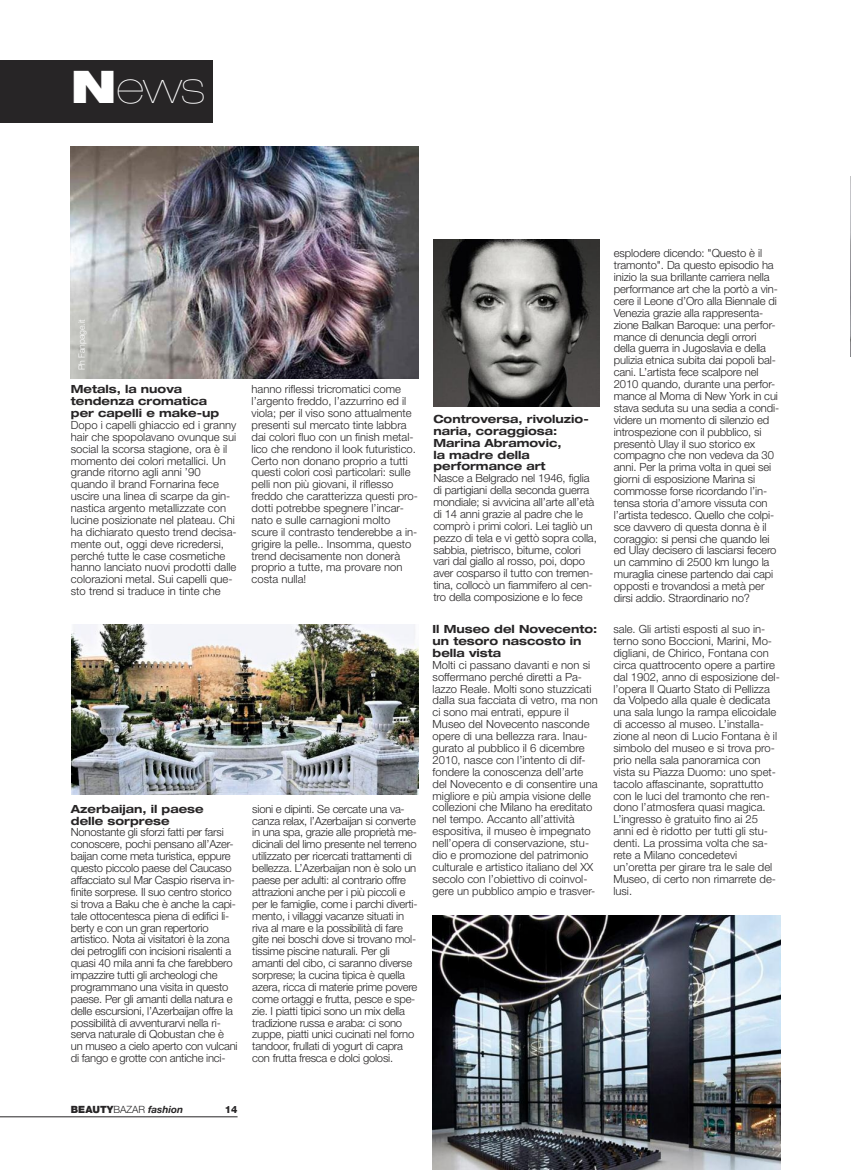
<style>
.page{position:relative;width:851px;height:1170px;background:#fff}
.page>*{position:absolute;margin:0;border:0;box-sizing:border-box;transform-origin:0 0}
.t1{font:200 expanded 45px "Helvetica Neue LT Std";color:#fff}
.t2{font:300 11.25px/11.9px "Helvetica Neue LT Std";letter-spacing:-.01em;color:#272526}
.t3{font:700 expanded 11.25px/11.9px "Helvetica Neue LT Std";color:#272526}
.t4{font:italic 700 10px "Helvetica Neue LT Std";color:#272526}
.t5{font:800 10px "Helvetica Neue LT Std";color:#272526}
.t6{font:300 8.75px "Helvetica Neue LT Std";letter-spacing:-.01em;color:#fff}
.s1{font-weight:900}
.s2{font-weight:900;font-style:normal}
.s3{font-weight:300;font-style:normal}
</style>
<div class="page">
<div style="left:0;top:60px;width:213px;height:62px;background:#272526"></div>
<hr style="left:0;top:1116px;width:237px;height:1px;background:#272526">
<img style="left:71px;top:147px;width:347px;height:231px">
<img style="left:433px;top:915px;width:347px;height:254px">
<img style="left:71px;top:624px;width:347px;height:170px">
<img style="left:850px;top:177px;width:1px;height:179px">
<img style="left:433px;top:239px;width:167px;height:167px">
<h1 class="t1" style="left:71px;top:71px;width:135px"><span class="s1">N</span>ews</h1>
<p class="t6" style="left:78px;top:370px;width:53px;rotate:-90deg">Ph Fanpage.it</p>
<p class="t3" style="left:71px;top:384px;width:150px">Metals, la nuova tendenza cromatica per capelli e make-up</p>
<p class="t2" style="left:71px;top:420px;width:167px">Dopo i capelli ghiaccio ed i granny hair che spopolavano ovunque sui social la scorsa stagione, ora è il momento dei colori metallici. Un grande ritorno agli anni ’90 quando il brand Fornarina fece uscire una linea di scarpe da gin&shy;nastica argento metallizzate con lucine posizionate nel plateau. Chi ha dichiarato questo trend decisa&shy;mente out, oggi deve ricredersi, perché tutte le case cosmetiche hanno lanciato nuovi prodotti dalle colorazioni metal. Sui capelli que&shy;sto trend si traduce in tinte che</p>
<p class="t2" style="left:251px;top:384px;width:168px">hanno riflessi tricromatici come l’argento freddo, l’azzurrino ed il viola; per il viso sono attualmente presenti sul mercato tinte labbra dai colori fluo con un finish metal&shy;lico che rendono il look futuristico.<br>Certo non donano proprio a tutti questi colori così particolari: sulle pelli non più giovani, il riflesso freddo che caratterizza questi pro&shy;dotti potrebbe spegnere l’incar&shy;nato e sulle carnagioni molto scure il contrasto tenderebbe a in&shy;grigire la pelle.. Insomma, questo trend decisamente non donerà proprio a tutte, ma provare non costa nulla!</p>
<p class="t3" style="left:71px;top:803px;width:134px">Azerbaijan, il paese delle sorprese</p>
<p class="t2" style="left:71px;top:827px;width:168px">Nonostante gli sforzi fatti per farsi conoscere, pochi pensano all’Azer&shy;baijan come meta turistica, eppure questo piccolo paese del Caucaso affacciato sul Mar Caspio riserva in&shy;finite sorprese. Il suo centro storico si trova a Baku che è anche la capi&shy;tale ottocentesca piena di edifici li&shy;berty e con un gran repertorio artistico. Nota ai visitatori è la zona dei petroglifi con incisioni risalenti a quasi 40 mila anni fa che farebbero impazzire tutti gli archeologi che programmano una visita in questo paese. Per gli amanti della natura e delle escursioni, l’Azerbaijan offre la possibilità di avventurarvi nella ri&shy;serva naturale di Qobustan che è un museo a cielo aperto con vulcani di fango e grotte con antiche inci-</p>
<p class="t2" style="left:252px;top:803px;width:167px">sioni e dipinti. Se cercate una va&shy;canza relax, l’Azerbaijan si converte in una spa, grazie alle proprietà me&shy;dicinali del limo presente nel terreno utilizzato per ricercati trattamenti di bellezza. L’Azerbaijan non è solo un paese per adulti: al contrario offre attrazioni anche per i più piccoli e per le famiglie, come i parchi diverti&shy;mento, i villaggi vacanze situati in riva al mare e la possibilità di fare gite nei boschi dove si trovano mol&shy;tissime piscine naturali. Per gli amanti del cibo, ci saranno diverse sorprese; la cucina tipica è quella azera, ricca di materie prime povere come ortaggi e frutta, pesce e spe&shy;zie. I piatti tipici sono un mix della tradizione russa e araba: ci sono zuppe, piatti unici cucinati nel forno tandoor, frullati di yogurt di capra con frutta fresca e dolci golosi.</p>
<p class="t3" style="left:433px;top:414px;width:157px">Controversa, rivoluzio&shy;naria, coraggiosa:<br>Marina Abramovic,<br>la madre della performance art</p>
<p class="t2" style="left:433px;top:473px;width:165px">Nasce a Belgrado nel 1946, figlia di partigiani della seconda guerra mondiale; si avvicina all’arte all’età di 14 anni grazie al padre che le comprò i primi colori. Lei tagliò un pezzo di tela e vi gettò sopra colla, sabbia, pietrisco, bitume, colori vari dal giallo al rosso, poi, dopo aver cosparso il tutto con tremen&shy;tina, collocò un fiammifero al cen&shy;tro della composizione e lo fece</p>
<p class="t3" style="left:432px;top:624px;width:166px">Il Museo del Novecento: un tesoro nascosto in bella vista</p>
<p class="t2" style="left:432px;top:660px;width:167px">Molti ci passano davanti e non si soffermano perché diretti a Pa&shy;lazzo Reale. Molti sono stuzzicati dalla sua facciata di vetro, ma non ci sono mai entrati, eppure il Museo del Novecento nasconde opere di una bellezza rara. Inau&shy;gurato al pubblico il 6 dicembre 2010, nasce con l’intento di dif&shy;fondere la conoscenza dell’arte del Novecento e di consentire una migliore e più ampia visione delle collezioni che Milano ha ereditato nel tempo. Accanto all’attività espositiva, il museo è impegnato nell’opera di conservazione, stu&shy;dio e promozione del patrimonio culturale e artistico italiano del XX secolo con l’obiettivo di coinvol&shy;gere un pubblico ampio e trasver-</p>
<p class="t2" style="left:613px;top:248px;width:167px">esplodere dicendo: "Questo è il tramonto". Da questo episodio ha inizio la sua brillante carriera nella performance art che la portò a vin&shy;cere il Leone d’Oro alla Biennale di Venezia grazie alla rappresenta&shy;zione Balkan Baroque: una perfor&shy;mance di denuncia degli orrori della guerra in Jugoslavia e della pulizia etnica subita dai popoli bal&shy;cani. L’artista fece scalpore nel 2010 quando, durante una perfor&shy;mance al Moma di New York in cui stava seduta su una sedia a condi&shy;videre un momento di silenzio ed introspezione con il pubblico, si presentò Ulay il suo storico ex compagno che non vedeva da 30 anni. Per la prima volta in quei sei giorni di esposizione Marina si commosse forse ricordando l’in&shy;tensa storia d’amore vissuta con l’artista tedesco. Quello che colpi&shy;sce davvero di questa donna è il coraggio: si pensi che quando lei ed Ulay decisero di lasciarsi fecero un cammino di 2500 km lungo la muraglia cinese partendo dai capi opposti e trovandosi a metà per dirsi addio. Straordinario no?</p>
<p class="t2" style="left:613px;top:624px;width:168px">sale. Gli artisti esposti al suo in&shy;terno sono Boccioni, Marini, Mo&shy;digliani, de Chirico, Fontana con circa quattrocento opere a partire dal 1902, anno di esposizione del&shy;l’opera Il Quarto Stato di Pellizza da Volpedo alla quale è dedicata una sala lungo la rampa elicoidale di accesso al museo. L’installa&shy;zione al neon di Lucio Fontana è il simbolo del museo e si trova pro&shy;prio nella sala panoramica con vista su Piazza Duomo: uno spet&shy;tacolo affascinante, soprattutto con le luci del tramonto che ren&shy;dono l’atmosfera quasi magica.<br>L’ingresso è gratuito fino ai 25 anni ed è ridotto per tutti gli stu&shy;denti. La prossima volta che sa&shy;rete a Milano concedetevi un’oretta per girare tra le sale del<br>Museo, di certo non rimarrete de&shy;lusi.</p>
<p class="t4" style="left:71px;top:1106px;width:114px"><span class="s2">BEAUTY</span><span class="s3">BAZAR</span> fashion</p>
<p class="t5" style="left:225px;top:1106px;width:14px">14</p>
</div>
